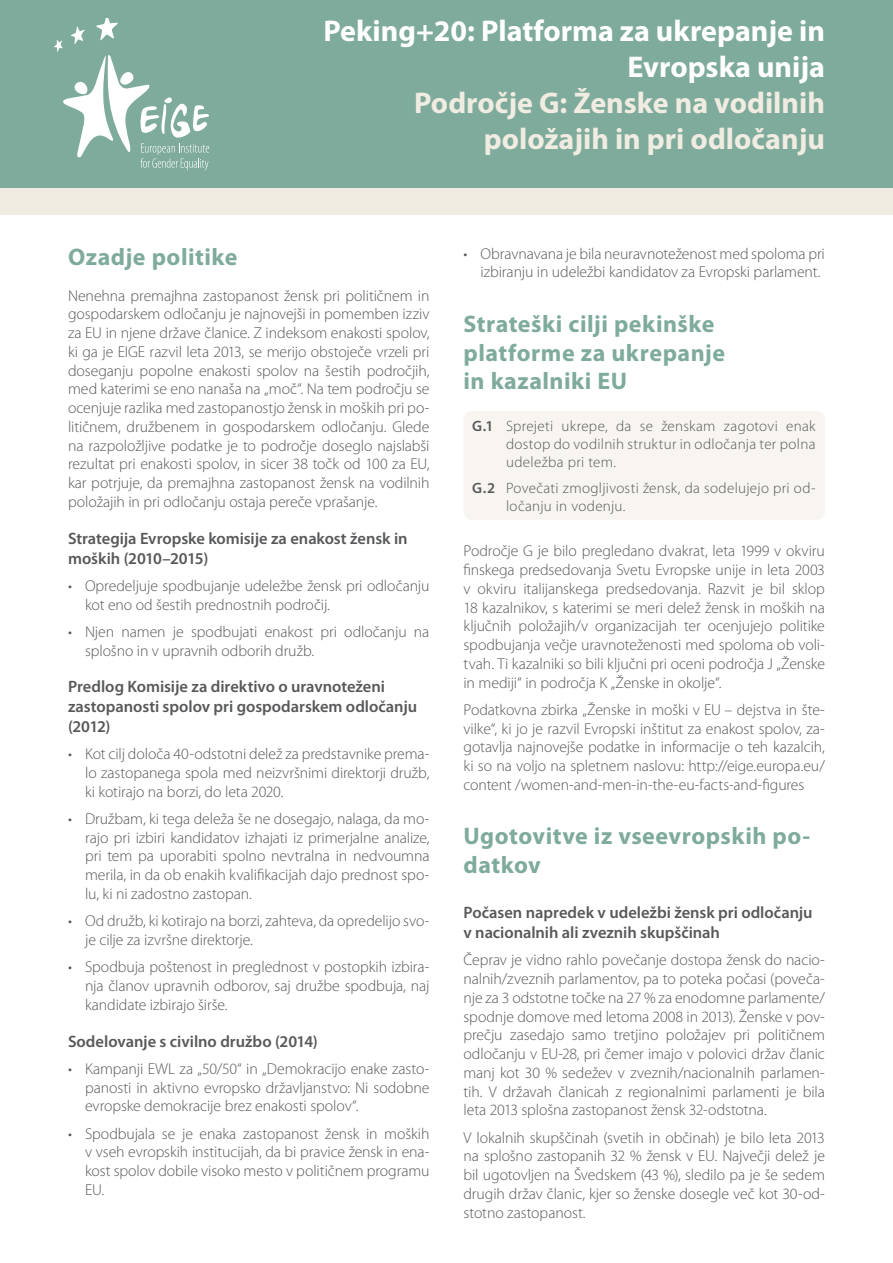
<style>
.page{position:relative;width:893px;height:1263px;background:#fff}
.page>*{position:absolute;margin:0;border:0;box-sizing:border-box;transform-origin:0 0}
.Main_2{font:700 30px/36px "Myriad Pro";color:#f1ece2;text-align:right}
.Main_1{font:700 30px/36px "Myriad Pro";color:#fff;text-align:right}
.Title_1{font:700 24px/28.8px "Myriad Pro";letter-spacing:.02em;color:#7eab9b}
.Subtitle{font:600 16.5px/19.8px "Myriad Pro";letter-spacing:-.005em;color:#57585a}
.Body_Text{font:300 15.75px/18.8px "Myriad Pro";letter-spacing:-.005em;color:#57585a;text-align:justify}
.Body_Text_2{font:300 15px/18px "Myriad Pro";letter-spacing:.02em;color:#57585a;text-align:justify}
.s1{font-weight:600}
</style>
<div class="page">
<div style="left:463px;top:411px;width:362px;height:109px;background:#f8f5f0;border-radius:9px"></div>
<div style="left:0;top:0;width:893px;height:215px;background:#f1ece2"></div>
<div style="left:0;top:0;width:893px;height:187px;background:#7eab9b"></div>
<svg style="left:54px;top:18px;width:155px;height:153px"></svg>
<p class="Main_1" style="left:323px;top:12px;width:503px">Peking+20: Platforma za ukrepanje in<br>Evropska unija</p>
<p class="Main_2" style="left:414px;top:84px;width:412px">Področje G: Ženske na vodilnih položajih in pri odločanju</p>
<p class="Title_1" style="left:68px;top:242px;width:171px">Ozadje politike</p>
<p class="Body_Text" style="left:68px;top:286px;width:363px">Nenehna premajhna zastopanost žensk pri političnem in gospodarskem odločanju je najnovejši in pomemben izziv za EU in njene države članice. Z indeksom enakosti spolov, ki ga je EIGE razvil leta 2013, se merijo obstoječe vrzeli pri doseganju popolne enakosti spolov na šestih področjih, med katerimi se eno nanaša na „moč“. Na tem področju se ocenjuje razlika med zastopanostjo žensk in moških pri po&shy;litičnem, družbenem in gospodarskem odločanju. Glede na razpoložljive podatke je to področje doseglo najslabši rezultat pri enakosti spolov, in sicer 38 točk od 100 za EU, kar potrjuje, da premajhna zastopanost žensk na vodilnih položajih in pri odločanju ostaja pereče vprašanje.</p>
<p class="Subtitle" style="left:68px;top:528px;width:341px">Strategija Evropske komisije za enakost žensk in moških (2010–2015)</p>
<p class="Body_Text" style="left:85px;top:576px;width:346px;text-indent:-17px">• Opredeljuje spodbujanje udeležbe žensk pri odločanju kot eno od šestih prednostnih področij.</p>
<p class="Body_Text" style="left:85px;top:622px;width:346px;text-indent:-17px">• Njen namen je spodbujati enakost pri odločanju na splošno in v upravnih odborih družb.</p>
<p class="Subtitle" style="left:68px;top:676px;width:351px">Predlog Komisije za direktivo o uravnoteženi zastopanosti spolov pri gospodarskem odločanju (2012)</p>
<p class="Body_Text" style="left:85px;top:745px;width:346px;text-indent:-17px">• Kot cilj določa 40-odstotni delež za predstavnike prema&shy;lo zastopanega spola med neizvršnimi direktorji družb, ki kotirajo na borzi, do leta 2020.</p>
<p class="Body_Text" style="left:85px;top:810px;width:346px;text-indent:-17px">• Družbam, ki tega deleža še ne dosegajo, nalaga, da mo&shy;rajo pri izbiri kandidatov izhajati iz primerjalne analize, pri tem pa uporabiti spolno nevtralna in nedvoumna merila, in da ob enakih kvalifikacijah dajo prednost spo&shy;lu, ki ni zadostno zastopan.</p>
<p class="Body_Text" style="left:85px;top:912px;width:346px;text-indent:-17px">• Od družb, ki kotirajo na borzi, zahteva, da opredelijo svo&shy;je cilje za izvršne direktorje.</p>
<p class="Body_Text" style="left:85px;top:958px;width:346px;text-indent:-17px">• Spodbuja poštenost in preglednost v postopkih izbira&shy;nja članov upravnih odborov, saj družbe spodbuja, naj kandidate izbirajo širše.</p>
<p class="Subtitle" style="left:68px;top:1031px;width:251px">Sodelovanje s civilno družbo (2014)</p>
<p class="Body_Text" style="left:85px;top:1059px;width:346px;text-indent:-17px">• Kampanji EWL za „50/50“ in „Demokracijo enake zasto&shy;panosti in aktivno evropsko državljanstvo: Ni sodobne evropske demokracije brez enakosti spolov“.</p>
<p class="Body_Text" style="left:85px;top:1124px;width:346px;text-indent:-17px">• Spodbujala se je enaka zastopanost žensk in moških v vseh evropskih institucijah, da bi pravice žensk in ena&shy;kost spolov dobile visoko mesto v političnem programu EU.</p>
<p class="Body_Text" style="left:463px;top:244px;width:363px;text-align:right">• Obravnavana je bila neuravnoteženost med spoloma pri izbiranju in udeležbi kandidatov za Evropski parlament.</p>
<p class="Title_1" style="left:463px;top:308px;width:263px">Strateški cilji pekinške platforme za ukrepanje in kazalniki EU</p>
<p class="Body_Text_2" style="left:506px;top:417px;width:311px;text-indent:-34px"><span class="s1">G.1</span> Sprejeti ukrepe, da se ženskam zagotovi enak dostop do vodilnih struktur in odločanja ter polna udeležba pri tem.</p>
<p class="Body_Text_2" style="left:506px;top:480px;width:311px;text-indent:-34px"><span class="s1">G.2</span> Povečati zmogljivosti žensk, da sodelujejo pri od&shy;ločanju in vodenju.</p>
<p class="Body_Text" style="left:463px;top:542px;width:363px">Področje G je bilo pregledano dvakrat, leta 1999 v okviru finskega predsedovanja Svetu Evropske unije in leta 2003 v okviru italijanskega predsedovanja. Razvit je bil sklop 18 kazalnikov, s katerimi se meri delež žensk in moških na ključnih položajih/v organizacijah ter ocenjujejo politike spodbujanja večje uravnoteženosti med spoloma ob voli&shy;tvah. Ti kazalniki so bili ključni pri oceni področja J „Ženske in mediji“ in področja K „Ženske in okolje“.</p>
<p class="Body_Text" style="left:463px;top:700px;width:363px">Podatkovna zbirka „Ženske in moški v EU – dejstva in šte&shy;vilke“, ki jo je razvil Evropski inštitut za enakost spolov, za&shy;gotavlja najnovejše podatke in informacije o teh kazalcih, ki so na voljo na spletnem naslovu: http://eige.europa.eu/ content /women‑and‑men‑in‑the‑eu‑facts‑and‑figures</p>
<p class="Title_1" style="left:463px;top:821px;width:348px">Ugotovitve iz vseevropskih po&shy;datkov</p>
<p class="Subtitle" style="left:463px;top:902px;width:351px">Počasen napredek v udeležbi žensk pri odločanju v nacionalnih ali zveznih skupščinah</p>
<p class="Body_Text" style="left:463px;top:951px;width:363px">Čeprav je vidno rahlo povečanje dostopa žensk do nacio&shy;nalnih/zveznih parlamentov, pa to poteka počasi (poveča&shy;nje za 3 odstotne točke na 27 % za enodomne parlamente/ spodnje domove med letoma 2008 in 2013). Ženske v pov&shy;prečju zasedajo samo tretjino položajev pri političnem odločanju v EU-28, pri čemer imajo v polovici držav članic manj kot 30 % sedežev v zveznih/nacionalnih parlamen&shy;tih. V državah članicah z regionalnimi parlamenti je bila leta 2013 splošna zastopanost žensk 32-odstotna.</p>
<p class="Body_Text" style="left:463px;top:1128px;width:363px">V lokalnih skupščinah (svetih in občinah) je bilo leta 2013 na splošno zastopanih 32 % žensk v EU. Največji delež je bil ugotovljen na Švedskem (43 %), sledilo pa je še sedem drugih držav članic, kjer so ženske dosegle več kot 30-od&shy;stotno zastopanost.</p>
</div>
